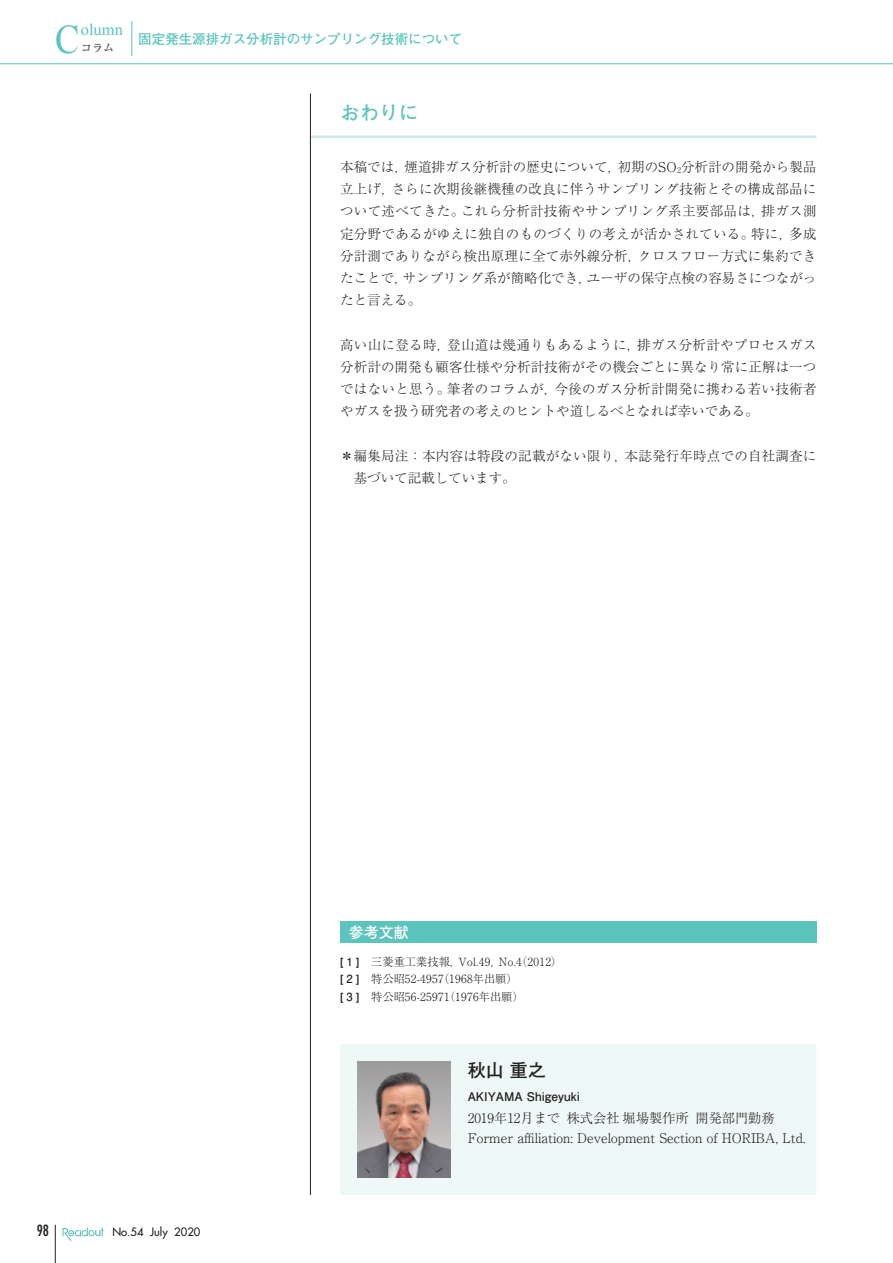
<style>
.page{position:relative;width:893px;height:1263px;background:#fff}
.page>*{position:absolute;margin:0;border:0;box-sizing:border-box;transform-origin:0 0}
.t1{font:40.5px "Times New Roman";color:#5ac4bd;scale:.9 1}
.t2{font:700 19.5px "Futo Go B101 Pro";color:#5ac4bd}
.t3{font:700 18px "Futo Go B101 Pro";color:#231f20}
.t4{font:16.5px "Times New Roman";color:#5ac4bd}
.t5{font:700 15px "Futo Go B101 Pro";color:#fff}
.t6{font:condensed 15px "Futura";color:#231f20}
.t7{font:300 13.5px/22.2px "Ryumin Pro";color:#231f20;text-align:justify}
.t8{font:700 13.35px "Futo Go B101 Pro";color:#5ac4bd}
.t9{font:300 13.2px/19.5px "Ryumin Pro";color:#231f20}
.t10{font:700 12px "Futo Go B101 Pro";color:#231f20}
.t11{font:300 11.25px/17.2px "Ryumin Pro";letter-spacing:.03em;color:#231f20}
.t12{font:11.25px "Futura";color:#231f20}
.t13{font:700 11.25px "Ryumin Pro";color:#57585a}
.s1{font-size:7.8px}
.s2{font-family:"Futo Go B101 Pro";font-weight:700}
</style>
<div class="page">
<hr style="left:0;top:63px;width:893px;height:1px;background:#5ac4bd">
<hr style="left:55px;top:1225px;width:1px;height:38px;background:#231f20">
<svg style="left:63px;top:1227px;width:41px;height:14px"></svg>
<hr style="left:131px;top:21px;width:1px;height:35px;background:#5ac4bd">
<hr style="left:310px;top:136px;width:506px;height:2px;background:#ceeae8">
<div style="left:340px;top:922px;width:476px;height:21px;background:#5ac4bd"></div>
<div style="left:340px;top:1044px;width:476px;height:151px;background:#eef8f7"></div>
<img style="left:357px;top:1061px;width:94px;height:117px">
<hr style="left:310px;top:94px;width:1px;height:1101px;background:#231f20">
<h1 class="t1" style="left:55px;top:13px;width:29px">C</h1>
<p class="t4" style="left:81px;top:19px;width:44px">olumn</p>
<p class="t13" style="left:81px;top:39px;width:35px">コラム</p>
<p class="t8" style="left:138px;top:28px;width:326px">固定発生源排ガス分析計のサンプリング技術について</p>
<h2 class="t2" style="left:340px;top:97px;width:79px">おわりに</h2>
<p class="t7" style="left:340px;top:155px;width:478px">本稿では，煙道排ガス分析計の歴史について，初期のSO<span class="s1">2</span>分析計の開発から製品立上げ，さらに次期後継機種の改良に伴うサンプリング技術とその構成部品について述べてきた。これら分析計技術やサンプリング系主要部品は，排ガス測定分野であるがゆえに独自のものづくりの考えが活かされている。特に，多成分計測でありながら検出原理に全て赤外線分析，クロスフロー方式に集約できたことで，サンプリング系が簡略化でき，ユーザの保守点検の容易さにつながったと言える。</p>
<p class="t7" style="left:340px;top:332px;width:478px">高い山に登る時，登山道は幾通りもあるように，排ガス分析計やプロセスガス分析計の開発も顧客仕様や分析計技術がその機会ごとに異なり常に正解は一つではないと思う。筆者のコラムが，今後のガス分析計開発に携わる若い技術者やガスを扱う研究者の考えのヒントや道しるべとなれば幸いである。</p>
<p class="t7" style="left:354px;top:443px;width:464px;text-indent:-14px">＊ 編集局注：本内容は特段の記載がない限り，本誌発行年時点での自社調査に基づいて記載しています。</p>
<p class="t5" style="left:349px;top:920px;width:62px">参考文献</p>
<p class="t11" style="left:340px;top:952px;width:224px"><span class="s2">[ 1 ]</span> 三菱重工業技報，Vol.49，No.4（2012）<span class="s2">[ 2 ]</span> 特公昭52-4957（1968年出願）<br><span class="s2">[ 3 ]</span> 特公昭56-25971（1976年出願）</p>
<h3 class="t3" style="left:468px;top:1056px;width:79px">秋山 重之</h3>
<p class="t10" style="left:468px;top:1087px;width:114px">AKIYAMA Shigeyuki</p>
<p class="t9" style="left:468px;top:1107px;width:339px">2019年12月まで 株式会社堀場製作所開発部門勤務<br>Former affiliation: Development Section of HORIBA, Ltd.</p>
<p class="t6" style="left:37px;top:1221px;width:14px">98</p>
<p class="t12" style="left:112px;top:1225px;width:89px">No.54 July 2020</p>
</div>
